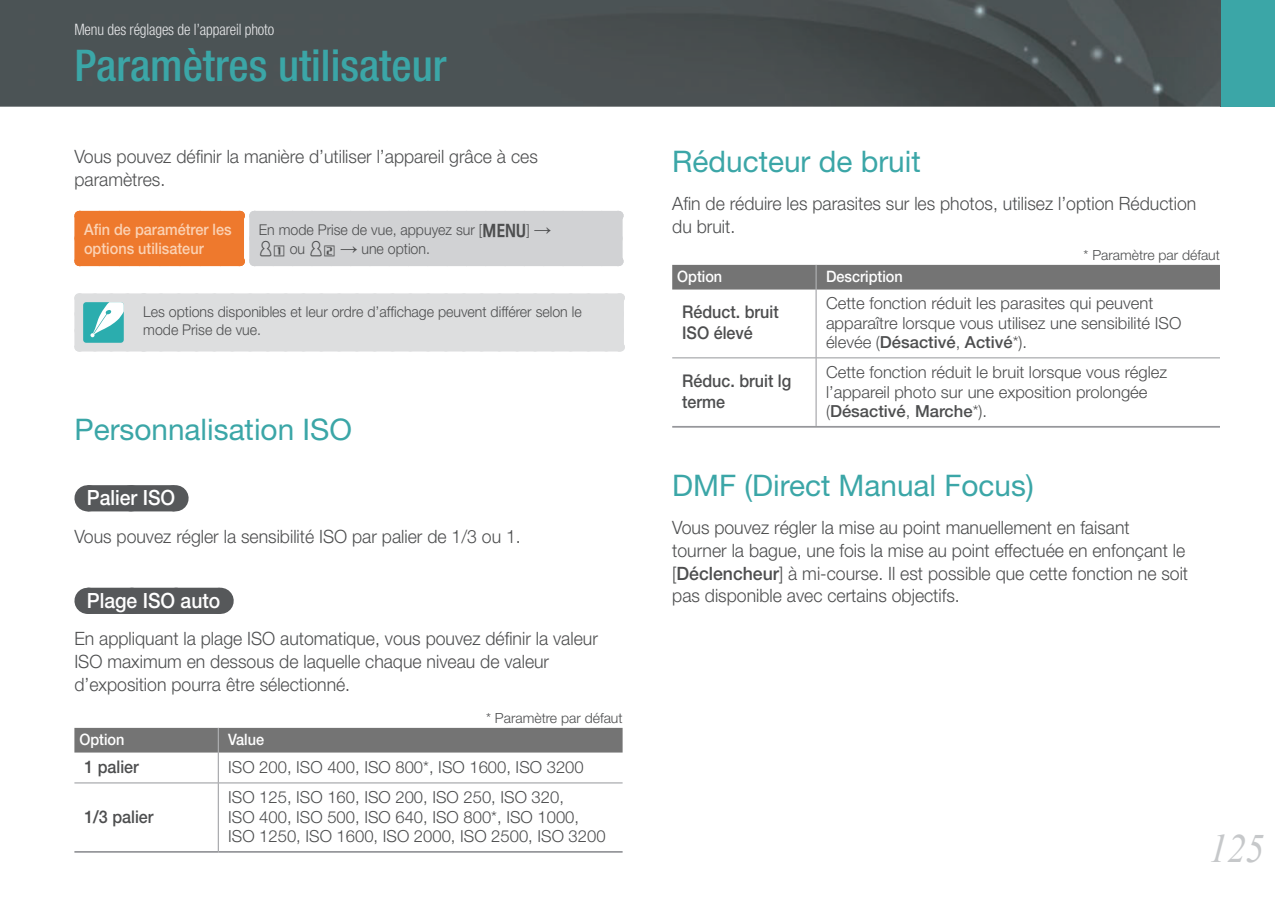
<style>
.page{position:relative;width:1275px;height:903px;background:#fff}
.page>*{position:absolute;margin:0;border:0;box-sizing:border-box;transform-origin:0 0}
.t1{font:500 condensed 43.75px "Helvetica Neue";color:#3ba6a7}
.t2{font:italic 40.25px "Times New Roman";color:#c6c8ca;scale:.95 1}
.t3{font:29.75px "Helvetica Neue";color:#3ba6a7}
.t4{font:500 21px "Helvetica Neue";color:#fff;scale:.92 1}
.t5{font:300 18.38px/22.8px "Helvetica Neue";color:#4d4e4f;scale:.96 1}
.t6{font:500 17.5px/21px "Helvetica Neue";color:#4d4e4f;scale:.92 1}
.t7{font:300 16.62px/19.2px "Helvetica Neue";color:#4d4e4f}
.t8{font:500 15.75px/18.9px "Helvetica Neue";color:#fbd2b4;scale:.92 1}
.t9{font:300 condensed 15.75px "Helvetica Neue";letter-spacing:-.01em;color:#e6e7e9;scale:.96 1}
.t10{font:500 15.75px "Helvetica Neue";color:#fff;scale:.92 1}
.t11{font:300 14.88px/19.2px "Helvetica Neue";color:#4d4e4f;scale:.95 1}
.t12{font:300 14px "Helvetica Neue";color:#4d4e4f}
.s1{font-family:"NX1000";font-weight:400}
.s2{font-family:"Arial";font-weight:400;font-size:17.5px}
.s3{font-weight:500}
</style>
<div class="page">
<div style="left:1220px;top:0;width:55px;height:107px;background:#3ba6a7"></div>
<img style="left:0;top:0;width:1221px;height:107px">
<div style="left:88px;top:485px;width:87px;height:26px;background:#56585a"></div>
<svg style="left:133px;top:485px;width:20px;height:1px"></svg>
<svg style="left:175px;top:485px;width:1px;height:26px"></svg>
<div style="left:88px;top:588px;width:132px;height:26px;background:#56585a"></div>
<svg style="left:220px;top:588px;width:1px;height:26px"></svg>
<div style="left:79px;top:216px;width:160px;height:45px;background:#ee792d"></div>
<div style="left:254px;top:216px;width:364px;height:45px;background:#d1d2d4"></div>
<div style="left:79px;top:211px;width:160px;height:9px;background:#ee792d"></div>
<div style="left:74px;top:216px;width:10px;height:45px;background:#ee792d"></div>
<div style="left:234px;top:216px;width:10px;height:45px;background:#ee792d"></div>
<div style="left:79px;top:256px;width:160px;height:10px;background:#ee792d"></div>
<div style="left:254px;top:211px;width:364px;height:9px;background:#d1d2d4"></div>
<div style="left:249px;top:216px;width:10px;height:45px;background:#d1d2d4"></div>
<div style="left:613px;top:216px;width:10px;height:45px;background:#d1d2d4"></div>
<div style="left:254px;top:256px;width:364px;height:10px;background:#d1d2d4"></div>
<div style="left:74px;top:293px;width:550px;height:58px;background:#dddedf"></div>
<hr style="left:218px;top:752px;width:1px;height:30px;background:#96979b">
<hr style="left:74px;top:782px;width:144px;height:1px;background:#96979b">
<hr style="left:218px;top:782px;width:405px;height:1px;background:#96979b">
<hr style="left:218px;top:783px;width:1px;height:68px;background:#96979b">
<hr style="left:74px;top:851px;width:144px;height:2px;background:#96979b">
<hr style="left:218px;top:851px;width:405px;height:2px;background:#96979b">
<div style="left:74px;top:728px;width:549px;height:24px;background:#747474"></div>
<hr style="left:816px;top:290px;width:1px;height:67px;background:#96979b">
<hr style="left:672px;top:357px;width:548px;height:1px;background:#96979b">
<hr style="left:816px;top:358px;width:1px;height:68px;background:#96979b">
<hr style="left:672px;top:426px;width:548px;height:2px;background:#96979b">
<div style="left:672px;top:265px;width:548px;height:25px;background:#747474"></div>
<p class="t9" style="left:74px;top:23px;width:210px">Menu des réglages de l’appareil photo</p>
<h1 class="t1" style="left:74px;top:50px;width:374px">Paramètres utilisateur</h1>
<p class="t5" style="left:74px;top:147px;width:484px">Vous pouvez définir la manière d’utiliser l’appareil grâce à ces paramètres.</p>
<p class="t8" style="left:84px;top:222px;width:162px">Afin de paramétrer les options utilisateur</p>
<p class="t11" style="left:259px;top:222px;width:309px">En mode Prise de vue, appuyez sur [<span class="s1">m</span>] <span class="s2">→ </span><span class="s1">u</span> ou <span class="s1">X</span> <span class="s2">→</span> une option.</p>
<p class="t11" style="left:143px;top:304px;width:463px;line-height:18.4px">Les options disponibles et leur ordre d’affichage peuvent différer selon le mode Prise de vue.</p>
<h3 class="t3" style="left:74px;top:419px;width:279px">Personnalisation ISO</h3>
<p class="t4" style="left:87px;top:490px;width:98px">Palier ISO</p>
<p class="t5" style="left:74px;top:526px;width:466px">Vous pouvez régler la sensibilité ISO par palier de 1/3 ou 1.</p>
<p class="t4" style="left:87px;top:592px;width:147px">Plage ISO auto</p>
<p class="t5" style="left:74px;top:629px;width:547px">En appliquant la plage ISO automatique, vous pouvez définir la valeur<br>ISO maximum en dessous de laquelle chaque niveau de valeur d’exposition pourra être sélectionné.</p>
<p class="t12" style="left:486px;top:713px;width:138px">* Paramètre par défaut</p>
<p class="t10" style="left:79px;top:734px;width:51px">Option</p>
<p class="t10" style="left:228px;top:734px;width:41px">Value</p>
<p class="t6" style="left:84px;top:758px;width:61px">1 palier</p>
<p class="t7" style="left:228px;top:759px;width:357px">ISO 200, ISO 400, ISO 800*, ISO 1600, ISO 3200</p>
<p class="t6" style="left:84px;top:808px;width:77px">1/3 palier</p>
<p class="t7" style="left:228px;top:789px;width:379px">ISO 125, ISO 160, ISO 200, ISO 250, ISO 320,<br>ISO 400, ISO 500, ISO 640, ISO 800*, ISO 1000,<br>ISO 1250, ISO 1600, ISO 2000, ISO 2500, ISO 3200</p>
<h3 class="t3" style="left:672px;top:151px;width:250px">Réducteur de bruit</h3>
<p class="t5" style="left:672px;top:194px;width:547px">Afin de réduire les parasites sur les photos, utilisez l’option Réduction du bruit.</p>
<p class="t12" style="left:1083px;top:250px;width:138px">* Paramètre par défaut</p>
<p class="t10" style="left:677px;top:271px;width:51px">Option</p>
<p class="t10" style="left:826px;top:271px;width:85px">Description</p>
<p class="t6" style="left:682px;top:303px;width:107px">Réduct. bruit<br>ISO élevé</p>
<p class="t7" style="left:826px;top:295px;width:357px">Cette fonction réduit les parasites qui peuvent apparaître lorsque vous utilisez une sensibilité ISO élevée (<span class="s3">Désactivé</span>, <span class="s3">Activé</span>*).</p>
<p class="t6" style="left:682px;top:372px;width:120px">Réduc. bruit lg terme</p>
<p class="t7" style="left:826px;top:364px;width:343px">Cette fonction réduit le bruit lorsque vous réglez l’appareil photo sur une exposition prolongée (<span class="s3">Désactivé</span>, <span class="s3">Marche</span>*).</p>
<h3 class="t3" style="left:672px;top:475px;width:363px">DMF (Direct Manual Focus)</h3>
<p class="t5" style="left:672px;top:518px;width:539px">Vous pouvez régler la mise au point manuellement en faisant tourner la bague, une fois la mise au point effectuée en enfonçant le [<span class="s3">Déclencheur</span>] à mi-course. Il est possible que cette fonction ne soit pas disponible avec certains objectifs.</p>
<h2 class="t2" style="left:1209px;top:826px;width:60px">125</h2>
</div>
